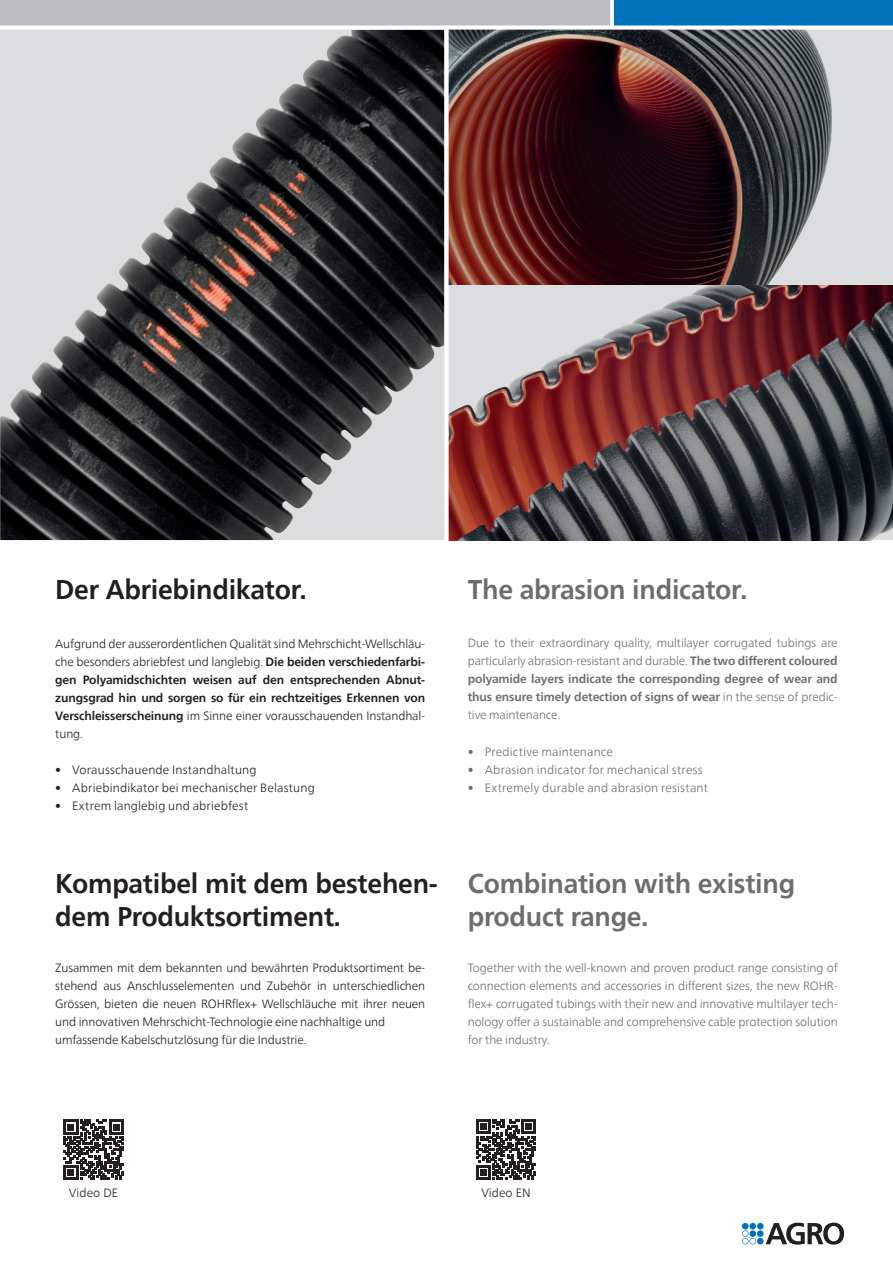
<style>
.page{position:relative;width:893px;height:1263px;background:#fff}
.page>*{position:absolute;margin:0;border:0;box-sizing:border-box;transform-origin:0 0}
.t1{font:700 27px/32.4px "Neue Frutiger World";letter-spacing:-.01em;color:#231f20}
.t2{font:700 27px/32.4px "Neue Frutiger World";letter-spacing:-.01em;color:#6c6d70}
.t3{font:300 12px/18px "Neue Frutiger World";color:#6c6d70;text-align:justify}
.t4{font:700 12px/18px "Neue Frutiger World";letter-spacing:-.01em;color:#231f20;text-align:justify}
.t5{font:300 12px/18px "Neue Frutiger World";letter-spacing:-.01em;color:#231f20}
.t6{font:300 12px "Neue Frutiger World";letter-spacing:.01em;color:#231f20}
.s1{font-weight:300}
.s2{font-weight:700}
</style>
<div class="page">
<svg style="left:352px;top:30px;width:92px;height:510px;background:#545658"></svg>
<img style="left:1px;top:30px;width:351px;height:510px">
<img style="left:0;top:30px;width:1px;height:510px">
<img style="left:449px;top:285px;width:444px;height:255px">
<div style="left:449px;top:30px;width:444px;height:255px;background:#dcdddf"></div>
<img style="left:449px;top:30px;width:383px;height:255px">
<div style="left:0;top:0;width:612px;height:26px;background:#bcbdc0"></div>
<div style="left:612px;top:0;width:281px;height:26px;background:#0072bc"></div>
<svg style="left:610px;top:0;width:4px;height:27px"></svg>
<div style="left:757px;top:1230px;width:7px;height:7px;background:#0072bc;border-radius:50%"></div>
<div style="left:749px;top:1223px;width:7px;height:6px;background:#0072bc;border-radius:50%"></div>
<div style="left:757px;top:1223px;width:7px;height:6px;background:#0072bc;border-radius:50%"></div>
<div style="left:742px;top:1223px;width:7px;height:6px;background:#0072bc;border-radius:50%"></div>
<div style="left:757px;top:1238px;width:7px;height:6px;background:#0072bc;border-radius:50%"></div>
<svg style="left:742px;top:1230px;width:14px;height:14px"></svg>
<svg style="left:766px;top:1223px;width:78px;height:21px"></svg>
<svg style="left:476px;top:1119px;width:60px;height:60px"></svg>
<svg style="left:64px;top:1120px;width:60px;height:60px"></svg>
<h1 class="t1" style="left:55px;top:573px;width:253px">Der Abriebindikator.</h1>
<p class="t4" style="left:55px;top:635px;width:371px"><span class="s1">Aufgrund der ausserordentlichen Qualität sind Mehrschicht-Wellschläu&shy;che besonders abriebfest und langlebig.</span> Die beiden verschiedenfarbi&shy;gen Polyamidschichten weisen auf den entsprechenden Abnut&shy;zungsgrad hin und sorgen so für ein rechtzeitiges Erkennen von Verschleisserscheinung <span class="s1">im Sinne einer vorausschauenden Instandhal&shy;tung.</span></p>
<p class="t6" style="left:55px;top:760px;width:203px">• Vorausschauende Instandhaltung</p>
<p class="t6" style="left:55px;top:778px;width:261px">• Abriebindikator bei mechanischer Belastung</p>
<p class="t6" style="left:55px;top:796px;width:195px">• Extrem langlebig und abriebfest</p>
<h1 class="t2" style="left:468px;top:573px;width:281px">The abrasion indicator.</h1>
<p class="t3" style="left:468px;top:634px;width:371px">Due to their extraordinary quality, multilayer corrugated tubings are particularly abrasion-resistant and durable. <span class="s2">The two different coloured polyamide layers indicate the corresponding degree of wear and thus ensure timely detection of signs of wear</span> in the sense of predic&shy;tive maintenance.</p>
<p class="t3" style="left:468px;top:743px;width:147px">• Predictive maintenance</p>
<p class="t3" style="left:468px;top:761px;width:236px">• Abrasion indicator for mechanical stress</p>
<p class="t3" style="left:468px;top:779px;width:242px">• Extremely durable and abrasion resistant</p>
<h1 class="t1" style="left:55px;top:867px;width:384px">Kompatibel mit dem bestehen&shy;dem Produktsortiment.</h1>
<h1 class="t2" style="left:468px;top:867px;width:329px">Combination with existing product range.</h1>
<p class="t5" style="left:55px;top:959px;width:371px">Zusammen mit dem bekannten und bewährten Produktsortiment be&shy;stehend aus Anschlusselementen und Zubehör in unterschiedlichen Grössen, bieten die neuen ROHRflex+ Wellschläuche mit ihrer neuen und innovativen Mehrschicht-Technologie eine nachhaltige und umfassende Kabelschutzlösung für die Industrie.</p>
<p class="t3" style="left:468px;top:959px;width:371px">Together with the well-known and proven product range consisting of connection elements and accessories in different sizes, the new ROHR&shy;flex+ corrugated tubings with their new and innovative multilayer tech&shy;nology offer a sustainable and comprehensive cable protection solution for the industry.</p>
<p class="t5" style="left:69px;top:1184px;width:51px">Video DE</p>
<p class="t5" style="left:481px;top:1184px;width:51px">Video EN</p>
</div>
